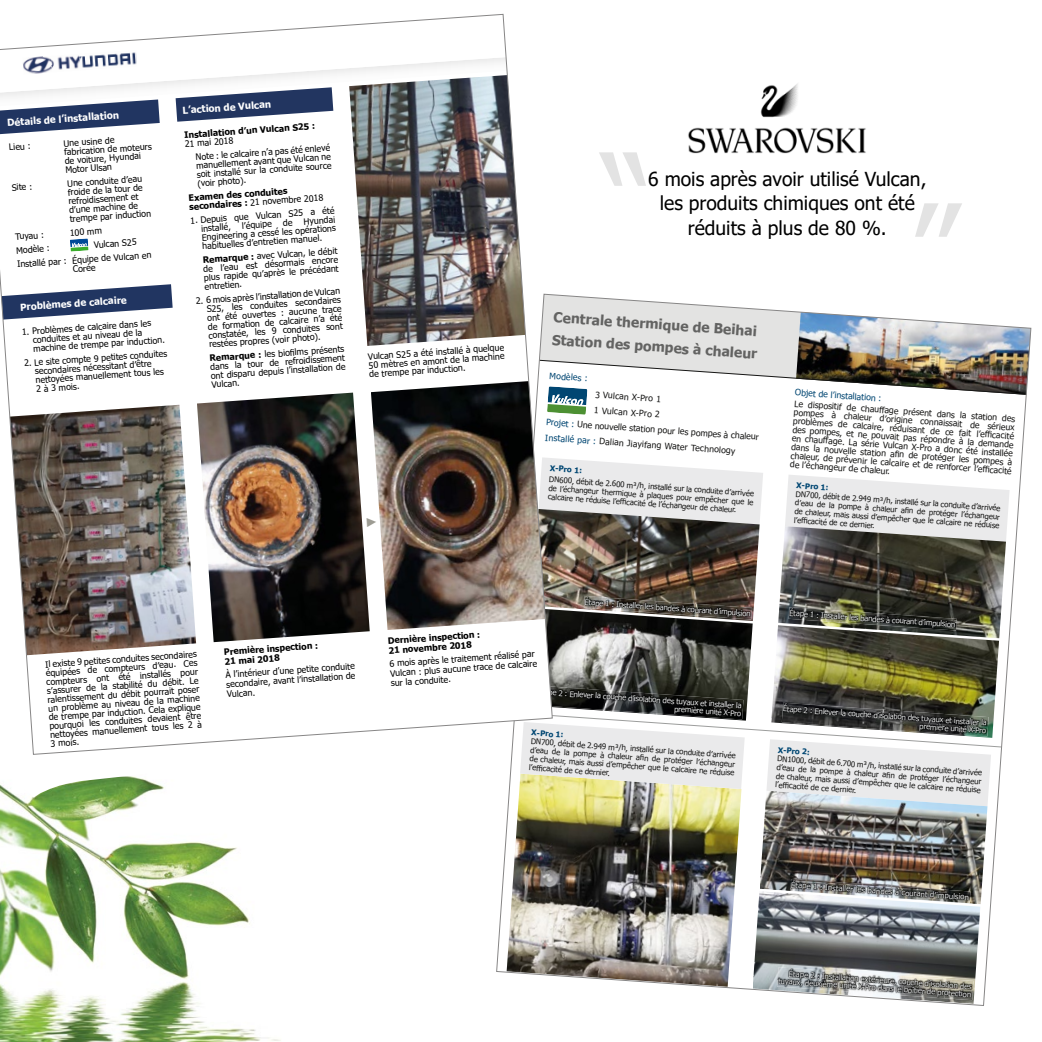
<style>
.page{position:relative;width:1042px;height:1042px;background:#fff}
.page>*{position:absolute;margin:0;border:0;box-sizing:border-box;transform-origin:0 0}
.t1{font:122.5px "Tahoma";color:#e3e3e3}
.t2{font:19.25px/24.5px "Tahoma";color:#000;text-align:center}
.t3{font:700 13.83px/22.6px "Tahoma";color:#636362}
.t4{font:700 9.62px "Tahoma";color:#fff}
.t5{font:8.75px/8.8px "Tahoma";color:#000}
.t6{font:8.75px/8.8px "Tahoma";color:#171716;text-align:justify}
.t7{font:700 8.75px/9.6px "Tahoma";color:#000}
.t8{font:8.75px "Tahoma";color:#004672}
.t9{font:7.88px/8.8px "Tahoma";color:#171716;text-align:justify}
.t10{font:7.88px/7.9px "Tahoma";color:#e2e3e3;text-align:right}
.t11{font:700 7.88px "Tahoma";color:#004672}
.s1{font-weight:400}
.s2{font-weight:700}
.s3{color:#004672}
</style>
<div class="page">
<img style="left:496px;top:294px;width:536px;height:712px">
<svg style="left:496px;top:711px;width:535px;height:95px"></svg>
<img style="left:0;top:13px;width:553px;height:742px">
<img style="left:0;top:776px;width:281px;height:266px">
<img style="left:688px;top:83px;width:178px;height:71px">
<svg style="left:283px;top:219px;width:9px;height:7px"></svg>
<svg style="left:367px;top:518px;width:9px;height:9px"></svg>
<p class="t4" style="left:7px;top:116px;width:113px;rotate:-4deg">Détails de l’installation</p>
<p class="t5" style="left:9px;top:143px;width:23px;rotate:-4deg">Lieu :</p>
<p class="t5" style="left:63px;top:140px;width:89px;rotate:-4deg">Une usine de fabrication de moteurs de voiture, Hyundai<br>Motor Ulsan</p>
<p class="t5" style="left:12px;top:184px;width:22px;rotate:-4deg">Site :</p>
<p class="t5" style="left:67px;top:180px;width:83px;rotate:-4deg">Une conduite d’eau froide de la tour de refroidissement et d’une machine de trempe par induction</p>
<p class="t5" style="left:15px;top:233px;width:30px;rotate:-4deg">Tuyau :</p>
<p class="t5" style="left:70px;top:229px;width:34px;rotate:-4deg">100 mm</p>
<p class="t5" style="left:16px;top:244px;width:136px;line-height:13.8px;text-indent:78px;rotate:-4deg">Vulcan S25<br>Installé par : Équipe de Vulcan en</p>
<p class="t5" style="left:73px;top:265px;width:24px;rotate:-4deg">Corée</p>
<p class="t4" style="left:20px;top:300px;width:108px;rotate:-4deg">Problèmes de calcaire</p>
<p class="t5" style="left:32px;top:327px;width:133px;text-indent:-10px;rotate:-4deg">1. Problèmes de calcaire dans les conduites et au niveau de la machine de trempe par induction.</p>
<p class="t5" style="left:34px;top:359px;width:135px;text-indent:-10px;rotate:-4deg">2. Le site compte 9 petites conduites secondaires nécessitant d’être nettoyées manuellement tous les<br>2 à 3 mois.</p>
<p class="t5" style="left:16px;top:246px;width:35px;rotate:-4deg">Modèle :</p>
<p class="t4" style="left:182px;top:104px;width:90px;rotate:-4deg">L’action de Vulcan</p>
<p class="t7" style="left:184px;top:131px;width:133px;rotate:-4deg">Installation d’un Vulcan S25 :</p>
<p class="t5" style="left:194px;top:137px;width:136px;line-height:13.8px;text-indent:-10px;rotate:-4deg">21 mai 2018<br>Note : le calcaire n’a pas été enlevé</p>
<p class="t5" style="left:196px;top:162px;width:136px;text-align:justify;rotate:-4deg">manuellement avant que Vulcan ne soit installé sur la conduite source (voir photo).</p>
<p class="t7" style="left:188px;top:194px;width:136px;line-height:8.8px;rotate:-4deg">Examen des conduites secondaires : <span class="s1">21 novembre 2018</span></p>
<p class="t5" style="left:200px;top:216px;width:136px;text-indent:-10px;rotate:-4deg">1. Depuis que Vulcan S25 a été installé,</p>
<p class="t5" style="left:201px;top:225px;width:136px;text-align:justify;text-indent:103px;rotate:-4deg">Hyundai Engineering a cessé les opérations habituelles d’entretien manuel.</p>
<p class="t5" style="left:203px;top:256px;width:136px;text-align:justify;rotate:-4deg"><span class="s2">Remarque :</span> avec Vulcan, le débit de l’eau est désormais encore plus rapide qu’après le précédant entretien.</p>
<p class="t5" style="left:206px;top:296px;width:136px;text-align:justify;text-indent:-10px;rotate:-4deg">2. 6 mois après l’installation de Vulcan S25, les conduites secondaires ont été ouvertes : aucune trace de formation de calcaire n’a été constatée, les 9 conduites sont restées propres (voir photo).</p>
<p class="t5" style="left:209px;top:354px;width:136px;text-align:justify;rotate:-4deg"><span class="s2">Remarque :</span> les biofi lms présents dans la tour de refroidissement ont disparu depuis l’installation de Vulcan.</p>
<p class="t5" style="left:368px;top:353px;width:138px;text-align:justify;rotate:-4deg">Vulcan S25 a été installé à quelque 50 mètres en amont de la machine de trempe par induction.</p>
<p class="t5" style="left:242px;top:222px;width:31px;rotate:-4deg">l’équipe</p>
<h2 class="t2" style="left:648px;top:168px;width:280px">6 mois après avoir utilisé Vulcan, les produits chimiques ont été réduits à plus de 80 %.</h2>
<h1 class="t1" style="left:915px;top:94px;width:50px">„</h1>
<h3 class="t3" style="left:554px;top:306px;width:207px;rotate:4deg">Centrale thermique de Beihai<br>Station des pompes à chaleur</h3>
<p class="t8" style="left:550px;top:370px;width:40px;rotate:4deg">Modèles :</p>
<p class="t6" style="left:595px;top:390px;width:67px;rotate:4deg">3 Vulcan X-Pro 1</p>
<p class="t6" style="left:594px;top:406px;width:67px;rotate:4deg">1 Vulcan X-Pro 2</p>
<p class="t6" style="left:546px;top:418px;width:215px;rotate:4deg"><span class="s3">Projet :</span> Une nouvelle station pour les pompes à chaleur</p>
<p class="t8" style="left:795px;top:386px;width:88px;rotate:4deg">Objet de l’installation :</p>
<p class="t6" style="left:794px;top:399px;width:223px;rotate:4deg">Le dispositif de chauff age présent dans la station des pompes à chaleur d’origine connaissait de sérieux problèmes de calcaire, réduisant de ce fait l’effi cacité des pompes, et ne pouvait pas répondre à la demande en chauff age. La série Vulcan X-Pro a donc été installée dans la nouvelle station afi n de protéger les pompes à chaleur, de prévenir le calcaire et de renforcer l’effi cacité de l’échangeur de chaleur.</p>
<p class="t6" style="left:545px;top:433px;width:192px;rotate:4deg"><span class="s3">Installé par :</span> Dalian Jiayifang Water Technology</p>
<p class="t11" style="left:550px;top:462px;width:34px;rotate:4deg">X-Pro 1:</p>
<p class="t9" style="left:549px;top:475px;width:207px;rotate:4deg">DN600, débit de 2.600 m³/h, installé sur la conduite d’arrivée de l’échangeur thermique à plaques pour empêcher que le calcaire ne réduise l’effi cacité de l’échangeur de chaleur.</p>
<p class="t11" style="left:797px;top:480px;width:34px;rotate:4deg">X-Pro 1:</p>
<p class="t9" style="left:796px;top:490px;width:207px;rotate:4deg">DN700, débit de 2.949 m³/h, installé sur la conduite d’arrivée d’eau de la pompe à chaleur afi n de protéger l’échangeur de chaleur, mais aussi d’empêcher que le calcaire ne réduise l’effi cacité de ce dernier.</p>
<p class="t10" style="left:585px;top:598px;width:168px;rotate:4deg">Étape 1 : Installer les bandes à courant d’impulsion</p>
<p class="t10" style="left:789px;top:609px;width:168px;rotate:4deg">Étape 1 : Installer les bandes à courant d’impulsion</p>
<p class="t5" style="left:45px;top:660px;width:153px;text-align:justify;rotate:-4deg">Il existe 9 petites conduites secondaires équipées de compteurs d’eau. Ces compteurs ont été installés pour s’assurer de la stabilité du débit. Le ralentissement du débit pourrait poser un problème au niveau de la machine de trempe par induction. Cela explique pourquoi les conduites devaient être nettoyées manuellement tous les 2 à 3 mois.</p>
<p class="t7" style="left:224px;top:647px;width:96px;rotate:-4deg">Première inspection :<br>21 mai 2018</p>
<p class="t5" style="left:225px;top:670px;width:131px;line-height:9.6px;text-align:justify;rotate:-4deg">À l’intérieur d’une petite conduite secondaire, avant l’installation de Vulcan.</p>
<p class="t7" style="left:388px;top:636px;width:94px;rotate:-4deg">Dernière inspection :<br>21 novembre 2018</p>
<p class="t5" style="left:389px;top:659px;width:149px;line-height:9.6px;rotate:-4deg">6 mois après le traitement réalisé par<br>Vulcan : plus aucune trace de calcaire sur la conduite.</p>
<p class="t10" style="left:538px;top:688px;width:206px;rotate:4deg">Étape 2 : Enlever la couche d’isolation des tuyaux et installer la première unité X-Pro</p>
<p class="t11" style="left:532px;top:727px;width:34px;rotate:4deg">X-Pro 1:</p>
<p class="t9" style="left:531px;top:737px;width:207px;rotate:4deg">DN700, débit de 2.949 m³/h, installé sur la conduite d’arrivée d’eau de la pompe à chaleur afi n de protéger l’échangeur de chaleur, mais aussi d’empêcher que le calcaire ne réduise l’effi cacité de ce dernier.</p>
<p class="t10" style="left:783px;top:705px;width:206px;rotate:4deg">Étape 2 : Enlever la couche d’isolation des tuyaux et installer la première unité X-Pro</p>
<p class="t11" style="left:778px;top:744px;width:34px;rotate:4deg">X-Pro 2:</p>
<p class="t9" style="left:777px;top:754px;width:207px;rotate:4deg">DN1000, débit de 6.700 m³/h, installé sur la conduite d’arrivée d’eau de la pompe à chaleur afi n de protéger l’échangeur de chaleur, mais aussi d’empêcher que le calcaire ne réduise l’effi cacité de ce dernier.</p>
<p class="t10" style="left:791px;top:881px;width:180px;rotate:4deg">Étape 1 : Installer les bandes à courant d’impulsion</p>
<p class="t10" style="left:779px;top:969px;width:195px;rotate:4deg">Étape 2 : Installation extérieure, couche d’isolation des tuyaux, deuxième unité X-Pro dans le boîtier de protection</p>
</div>
